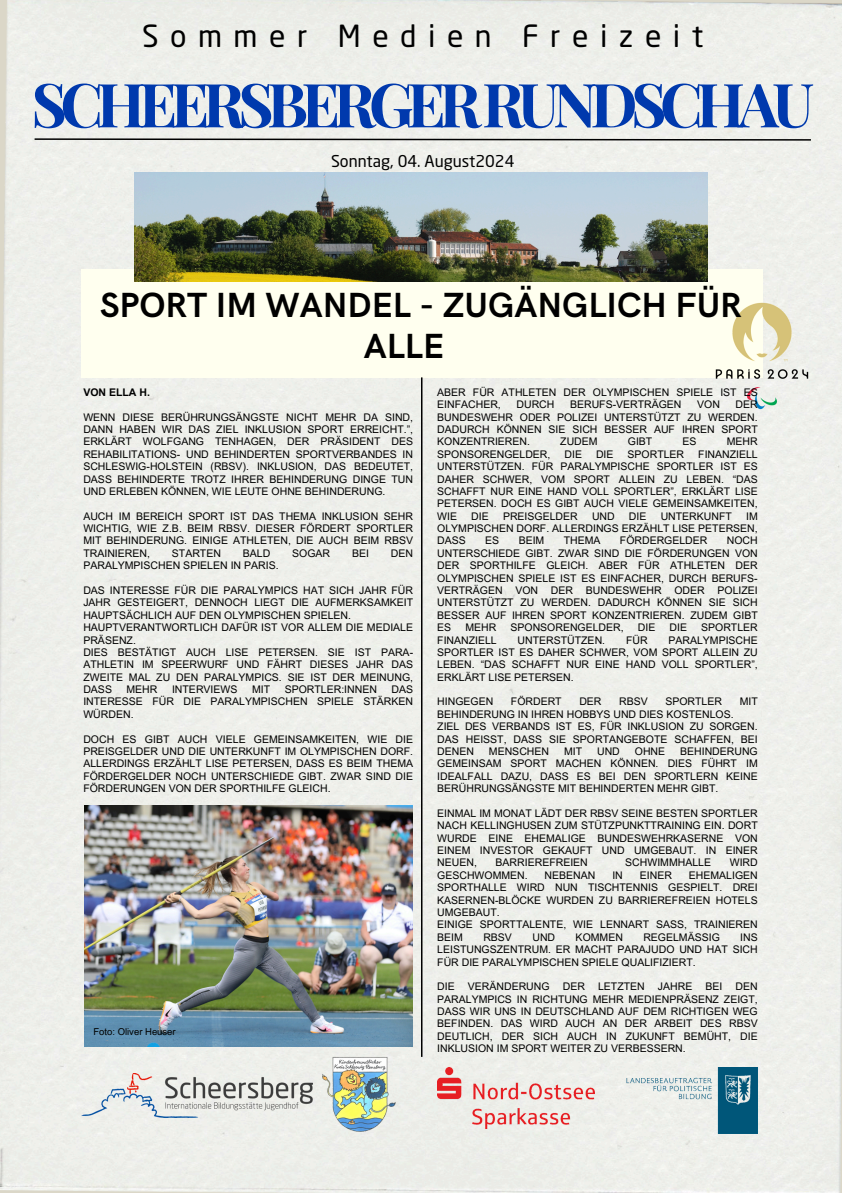
<style>
.page{position:relative;width:842px;height:1193px;background:#fff}
.page>*{position:absolute;margin:0;border:0;box-sizing:border-box;transform-origin:0 0}
.t1{font:700 60.8px "Playfair Display";letter-spacing:-.11em;color:#0039ad}
.t2{font:700 35px/41.1px "HK Grotesk";color:#000}
.t3{font:30.15px "Neo Sans Pro";letter-spacing:.38em;color:#000}
.t4{font:16.1px "Neo Sans Pro";color:#000}
.t5{font:10.5px/12.4px "Arial MT Pro";color:#000;text-align:justify}
.t6{font:700 10.5px "Arial MT Pro";color:#000}
.t7{font:9.5px "Arial MT Pro";color:#000}
</style>
<div class="page">
<div style="left:0;top:0;width:842px;height:1192px;background:#eef0eb"></div>
<div style="left:81px;top:269px;width:681px;height:108px;background:#ffffef"></div>
<svg style="left:33px;top:138px;width:779px;height:3px;background:#767774"></svg>
<hr style="left:421px;top:377px;width:1px;height:679px;background:#000">
<img style="left:81px;top:1072px;width:232px;height:45px">
<img style="left:321px;top:1056px;width:76px;height:77px">
<img style="left:437px;top:1067px;width:157px;height:60px">
<img style="left:623px;top:1067px;width:135px;height:66px">
<img style="left:714px;top:301px;width:97px;height:111px">
<img style="left:135px;top:173px;width:572px;height:108px">
<img style="left:84px;top:805px;width:328px;height:241px">
<h6 class="t3" style="left:142px;top:24px;width:563px">Sommer Medien Freizeit</h6>
<h3 class="t1" style="left:31px;top:62px;width:784px">SCHEERSBERGERRUNDSCHAU</h3>
<h6 class="t4" style="left:331px;top:155px;width:185px">Sonntag, 04. August2024</h6>
<h6 class="t2" style="left:364px;top:286px;width:380px;text-indent:-264px">SPORT IM WANDEL - ZUGÄNGLICH FÜR<br>ALLE</h6>
<p class="t6" style="left:83px;top:388px;width:68px">VON ELLA H.</p>
<p class="t5" style="left:83px;top:412px;width:331px">WENN DIESE BERÜHRUNGSÄNGSTE NICHT MEHR DA SIND, DANN HABEN WIR DAS ZIEL INKLUSION SPORT ERREICHT.”, ERKLÄRT WOLFGANG TENHAGEN, DER PRÄSIDENT DES REHABILITATIONS- UND BEHINDERTEN SPORTVERBANDES IN SCHLESWIG-HOLSTEIN (RBSV). INKLUSION, DAS BEDEUTET, DASS BEHINDERTE TROTZ IHRER BEHINDERUNG DINGE TUN UND ERLEBEN KÖNNEN, WIE LEUTE OHNE BEHINDERUNG.</p>
<p class="t5" style="left:83px;top:511px;width:331px">AUCH IM BEREICH SPORT IST DAS THEMA INKLUSION SEHR WICHTIG, WIE Z.B. BEIM RBSV. DIESER FÖRDERT SPORTLER MIT BEHINDERUNG. EINIGE ATHLETEN, DIE AUCH BEIM RBSV TRAINIEREN,</p>
<p class="t5" style="left:172px;top:548px;width:51px">STARTEN</p>
<p class="t5" style="left:243px;top:548px;width:29px">BALD</p>
<p class="t5" style="left:292px;top:548px;width:39px">SOGAR</p>
<p class="t5" style="left:352px;top:548px;width:18px">BEI</p>
<p class="t5" style="left:391px;top:548px;width:24px">DEN</p>
<p class="t5" style="left:83px;top:560px;width:197px">PARALYMPISCHEN SPIELEN IN PARIS.</p>
<p class="t5" style="left:83px;top:585px;width:331px;text-align:left">DAS INTERESSE FÜR DIE PARALYMPICS HAT SICH JAHR FÜR JAHR GESTEIGERT, DENNOCH LIEGT DIE AUFMERKSAMKEIT HAUPTSÄCHLICH AUF DEN OLYMPISCHEN SPIELEN.<br>HAUPTVERANTWORTLICH DAFÜR IST VOR ALLEM DIE MEDIALE PRÄSENZ.<br>DIES BESTÄTIGT AUCH LISE PETERSEN. SIE IST PARA-ATHLETIN IM SPEERWURF UND FÄHRT DIESES JAHR DAS ZWEITE MAL ZU DEN PARALYMPICS. SIE IST DER MEINUNG, DASS</p>
<p class="t5" style="left:83px;top:684px;width:331px;text-indent:308px">DAS INTERESSE FÜR DIE PARALYMPISCHEN SPIELE STÄRKEN WÜRDEN.</p>
<p class="t5" style="left:83px;top:733px;width:331px">DOCH ES GIBT AUCH VIELE GEMEINSAMKEITEN, WIE DIE PREISGELDER UND DIE UNTERKUNFT IM OLYMPISCHEN DORF.<br>ALLERDINGS ERZÄHLT LISE PETERSEN, DASS ES BEIM THEMA FÖRDERGELDER NOCH UNTERSCHIEDE GIBT. ZWAR SIND DIE FÖRDERUNGEN VON DER SPORTHILFE GLEICH.</p>
<p class="t5" style="left:127px;top:684px;width:32px">MEHR</p>
<p class="t5" style="left:172px;top:684px;width:67px">INTERVIEWS</p>
<p class="t5" style="left:252px;top:684px;width:20px">MIT</p>
<p class="t5" style="left:285px;top:684px;width:94px">SPORTLER:INNEN</p>
<p class="t7" style="left:93px;top:1027px;width:84px">Foto: Oliver Heuser</p>
<p class="t5" style="left:437px;top:387px;width:322px">ABER FÜR ATHLETEN DER OLYMPISCHEN SPIELE IST ES<br>EINFACHER,</p>
<p class="t5" style="left:516px;top:399px;width:39px">DURCH</p>
<p class="t5" style="left:570px;top:399px;width:113px">BERUFS-VERTRÄGEN</p>
<p class="t5" style="left:697px;top:399px;width:24px">VON</p>
<p class="t5" style="left:437px;top:399px;width:322px;text-indent:298px">DER BUNDESWEHR ODER POLIZEI UNTERSTÜTZT ZU WERDEN.<br>DADURCH KÖNNEN SIE SICH BESSER AUF IHREN SPORT KONZENTRIEREN.</p>
<p class="t5" style="left:560px;top:436px;width:39px">ZUDEM</p>
<p class="t5" style="left:628px;top:436px;width:26px">GIBT</p>
<p class="t5" style="left:683px;top:436px;width:16px">ES</p>
<p class="t5" style="left:727px;top:436px;width:32px">MEHR</p>
<p class="t5" style="left:437px;top:449px;width:115px">SPONSORENGELDER,</p>
<p class="t5" style="left:564px;top:449px;width:19px">DIE</p>
<p class="t5" style="left:596px;top:449px;width:19px">DIE</p>
<p class="t5" style="left:628px;top:449px;width:58px">SPORTLER</p>
<p class="t5" style="left:437px;top:449px;width:322px;text-indent:261px">FINANZIELL UNTERSTÜTZEN. FÜR PARALYMPISCHE SPORTLER IST ES DAHER SCHWER, VOM SPORT ALLEIN ZU LEBEN. “DAS SCHAFFT NUR EINE HAND VOLL SPORTLER”, ERKLÄRT LISE PETERSEN. DOCH ES GIBT AUCH VIELE GEMEINSAMKEITEN, WIE</p>
<p class="t5" style="left:471px;top:511px;width:19px">DIE</p>
<p class="t5" style="left:503px;top:511px;width:76px">PREISGELDER</p>
<p class="t5" style="left:592px;top:511px;width:24px">UND</p>
<p class="t5" style="left:629px;top:511px;width:19px">DIE</p>
<p class="t5" style="left:661px;top:511px;width:73px">UNTERKUNFT</p>
<p class="t5" style="left:437px;top:511px;width:322px;text-indent:309px">IM OLYMPISCHEN DORF. ALLERDINGS ERZÄHLT LISE PETERSEN, DASS</p>
<p class="t5" style="left:485px;top:535px;width:16px">ES</p>
<p class="t5" style="left:519px;top:535px;width:27px">BEIM</p>
<p class="t5" style="left:564px;top:535px;width:38px">THEMA</p>
<p class="t5" style="left:620px;top:535px;width:89px">FÖRDERGELDER</p>
<p class="t5" style="left:437px;top:535px;width:322px;text-indent:290px">NOCH UNTERSCHIEDE GIBT. ZWAR SIND DIE FÖRDERUNGEN VON DER SPORTHILFE GLEICH. ABER FÜR ATHLETEN DER OLYMPISCHEN SPIELE IST ES EINFACHER, DURCH BERUFS-VERTRÄGEN VON DER BUNDESWEHR ODER POLIZEI UNTERSTÜTZT ZU WERDEN. DADURCH KÖNNEN SIE SICH BESSER AUF IHREN SPORT KONZENTRIEREN. ZUDEM GIBT ES</p>
<p class="t5" style="left:465px;top:622px;width:32px">MEHR</p>
<p class="t5" style="left:510px;top:622px;width:115px">SPONSORENGELDER,</p>
<p class="t5" style="left:638px;top:622px;width:19px">DIE</p>
<p class="t5" style="left:669px;top:622px;width:19px">DIE</p>
<p class="t5" style="left:701px;top:622px;width:58px">SPORTLER</p>
<p class="t5" style="left:437px;top:634px;width:61px">FINANZIELL</p>
<p class="t5" style="left:518px;top:634px;width:89px">UNTERSTÜTZEN.</p>
<p class="t5" style="left:626px;top:634px;width:23px">FÜR</p>
<p class="t5" style="left:437px;top:634px;width:322px;text-indent:231px">PARALYMPISCHE SPORTLER IST ES DAHER SCHWER, VOM SPORT ALLEIN ZU LEBEN. “DAS SCHAFFT NUR EINE HAND VOLL SPORTLER”, ERKLÄRT LISE PETERSEN.</p>
<p class="t5" style="left:437px;top:696px;width:58px">HINGEGEN</p>
<p class="t5" style="left:511px;top:696px;width:52px">FÖRDERT</p>
<p class="t5" style="left:579px;top:696px;width:24px">DER</p>
<p class="t5" style="left:619px;top:696px;width:30px">RBSV</p>
<p class="t5" style="left:665px;top:696px;width:58px">SPORTLER</p>
<p class="t5" style="left:740px;top:696px;width:20px">MIT</p>
<p class="t5" style="left:437px;top:709px;width:322px;text-align:left">BEHINDERUNG IN IHREN HOBBYS UND DIES KOSTENLOS.<br>ZIEL DES VERBANDS IST ES, FÜR INKLUSION ZU SORGEN.<br>DAS HEISST, DASS SIE SPORTANGEBOTE SCHAFFEN, BEI DENEN</p>
<p class="t5" style="left:437px;top:746px;width:322px;text-indent:243px">BEHINDERUNG GEMEINSAM SPORT MACHEN KÖNNEN. DIES FÜHRT IM IDEALFALL DAZU, DASS ES BEI DEN SPORTLERN KEINE BERÜHRUNGSÄNGSTE MIT BEHINDERTEN MEHR GIBT.</p>
<p class="t5" style="left:437px;top:808px;width:322px">EINMAL IM MONAT LÄDT DER RBSV SEINE BESTEN SPORTLER NACH KELLINGHUSEN ZUM STÜTZPUNKTTRAINING EIN. DORT WURDE EINE EHEMALIGE BUNDESWEHRKASERNE VON EINEM INVESTOR GEKAUFT UND UMGEBAUT. IN EINER NEUEN,</p>
<p class="t5" style="left:489px;top:746px;width:62px">MENSCHEN</p>
<p class="t5" style="left:564px;top:746px;width:20px">MIT</p>
<p class="t5" style="left:597px;top:746px;width:24px">UND</p>
<p class="t5" style="left:635px;top:746px;width:32px">OHNE</p>
<p class="t5" style="left:496px;top:857px;width:94px">BARRIEREFREIEN</p>
<p class="t5" style="left:625px;top:857px;width:87px">SCHWIMMHALLE</p>
<p class="t5" style="left:730px;top:857px;width:29px">WIRD</p>
<p class="t5" style="left:437px;top:870px;width:92px">GESCHWOMMEN.</p>
<p class="t5" style="left:545px;top:870px;width:52px">NEBENAN</p>
<p class="t5" style="left:612px;top:870px;width:12px">IN</p>
<p class="t5" style="left:640px;top:870px;width:34px">EINER</p>
<p class="t5" style="left:437px;top:870px;width:322px;text-align:left;text-indent:252px">EHEMALIGEN<br>SPORTHALLE WIRD NUN TISCHTENNIS GESPIELT. DREI<br>KASERNEN-BLÖCKE WURDEN ZU BARRIEREFREIEN HOTELS<br>UMGEBAUT.<br>EINIGE SPORTTALENTE, WIE LENNART SASS, TRAINIEREN<br>BEIM</p>
<p class="t5" style="left:483px;top:931px;width:30px">RBSV</p>
<p class="t5" style="left:532px;top:931px;width:24px">UND</p>
<p class="t5" style="left:576px;top:931px;width:49px">KOMMEN</p>
<p class="t5" style="left:643px;top:931px;width:78px">REGELMÄSSIG</p>
<p class="t5" style="left:437px;top:931px;width:322px;text-indent:303px">INS LEISTUNGSZENTRUM. ER MACHT PARAJUDO UND HAT SICH FÜR DIE PARALYMPISCHEN SPIELE QUALIFIZIERT.</p>
<p class="t5" style="left:437px;top:981px;width:19px">DIE</p>
<p class="t5" style="left:468px;top:981px;width:83px">VERÄNDERUNG</p>
<p class="t5" style="left:563px;top:981px;width:24px">DER</p>
<p class="t5" style="left:598px;top:981px;width:48px">LETZTEN</p>
<p class="t5" style="left:658px;top:981px;width:36px">JAHRE</p>
<p class="t5" style="left:705px;top:981px;width:18px">BEI</p>
<p class="t5" style="left:437px;top:981px;width:322px;text-indent:298px">DEN PARALYMPICS IN RICHTUNG MEHR MEDIENPRÄSENZ ZEIGT, DASS WIR UNS IN DEUTSCHLAND AUF DEM RICHTIGEN WEG BEFINDEN. DAS WIRD AUCH AN DER ARBEIT DES RBSV DEUTLICH, DER SICH AUCH IN ZUKUNFT BEMÜHT, DIE INKLUSION IM SPORT WEITER ZU VERBESSERN.</p>
</div>
